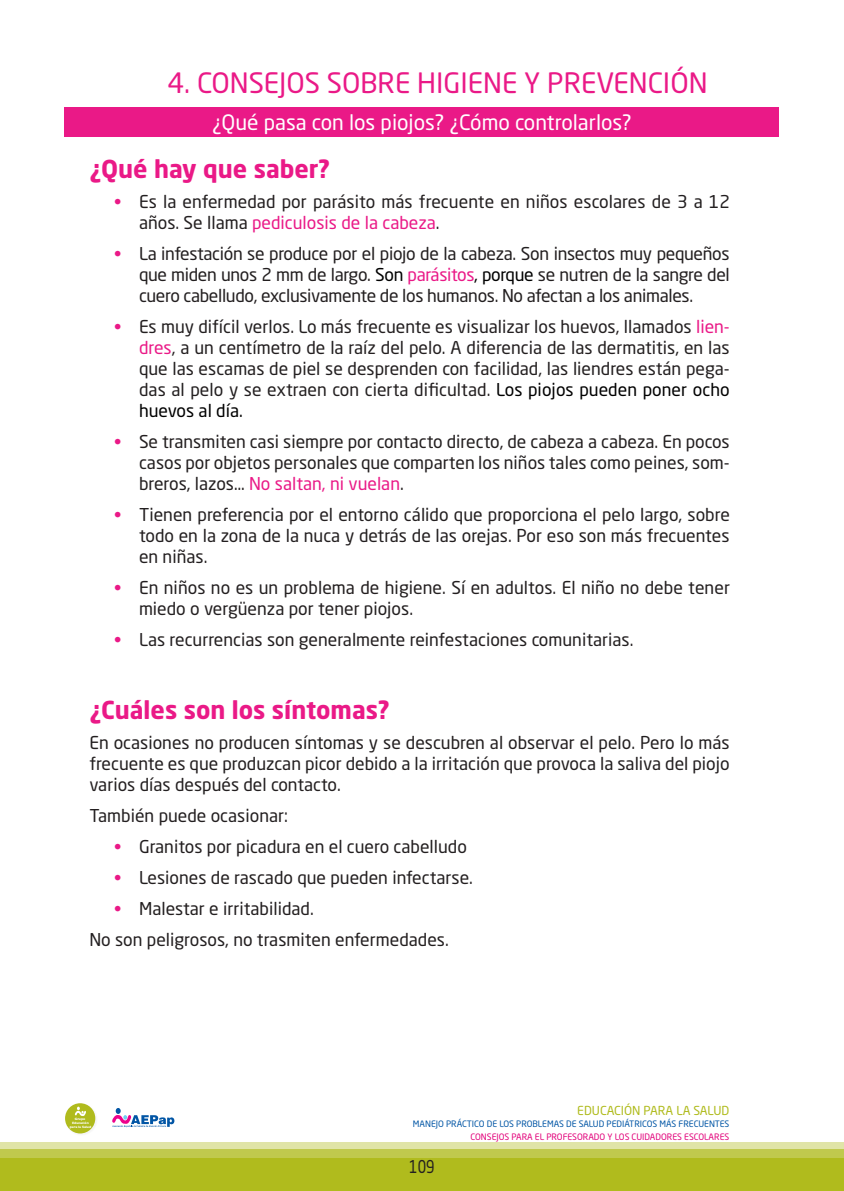
<style>
.page{position:relative;width:844px;height:1191px;background:#fff}
.page>*{position:absolute;margin:0;border:0;box-sizing:border-box;transform-origin:0 0}
.t1{font:27.82px "Neo Sans Std";color:#ea1987}
._00_LADILLO_1_MAGENT{font:700 24.5px "Neo Sans Std";color:#ea1987}
.t2{font:21px "Neo Sans Std";color:#fff}
.List_Paragraph{font:17.5px/21px "Neo Sans Std";color:#231f20;text-align:justify}
.List_Paragraph-2{font:17.5px "Neo Sans Std";color:#231f20;scale:.8 1}
.t3{font:12.25px "Neo Sans Std";color:#b0bb1d}
.t4{font:8.75px "Neo Sans Std";color:#0155a5}
.t5{font:8.75px "Neo Sans Std";color:#e2007a}
.t6{font:700 3.32px/3.9px "Gill Sans";color:#fff;text-align:center}
.s1{color:#ea1987}
.s2{color:#000}
</style>
<div class="page">
<div style="left:0;top:1141px;width:843px;height:50px;background:#e0e4a7"></div>
<div style="left:0;top:1148px;width:843px;height:43px;background:#c0c94d"></div>
<div style="left:0;top:1158px;width:843px;height:33px;background:#b0bb1d"></div>
<svg style="left:112px;top:1108px;width:62px;height:19px"></svg>
<img style="left:65px;top:1103px;width:31px;height:31px">
<div style="left:65px;top:1103px;width:30px;height:30px;background:#b0bb1d;border-radius:50%"></div>
<svg style="left:75px;top:1106px;width:11px;height:10px"></svg>
<div style="left:64px;top:107px;width:715px;height:29px;background:#ea1987"></div>
<p class="t1" style="left:167px;top:66px;width:541px">4. CONSEJOS SOBRE HIGIENE Y PREVENCIÓN</p>
<p class="t2" style="left:212px;top:109px;width:421px">¿Qué pasa con los piojos? ¿Cómo controlarlos?</p>
<p class="_00_LADILLO_1_MAGENT" style="left:89px;top:153px;width:242px">¿Qué hay que saber?</p>
<p class="List_Paragraph" style="left:139px;top:191px;width:592px;text-indent:-25px"><span class="s1">•</span> Es la enfermedad por parásito más frecuente en niños escolares de 3 a 12 años. Se llama <span class="s1">pediculosis de la cabeza</span>.</p>
<p class="List_Paragraph" style="left:139px;top:243px;width:592px;text-indent:-25px"><span class="s1">•</span> La infestación se produce por el piojo de la cabeza. Son insectos muy pequeños que miden unos 2 mm de largo. <span class="s2">Son</span> <span class="s1">parásitos</span><span class="s2">, porque</span> se nutren de la sangre del cuero cabelludo, exclusivamente de los humanos. No afectan a los animales.</p>
<p class="List_Paragraph" style="left:139px;top:316px;width:592px;text-indent:-25px"><span class="s1">•</span> Es muy difícil verlos. Lo más frecuente es visualizar los huevos, llamados <span class="s1">lien&shy;dres</span>, a un centímetro de la raíz del pelo. A diferencia de las dermatitis, en las que las escamas de piel se desprenden con facilidad, las liendres están pega&shy;das al pelo y se extraen con cierta dificultad. <span class="s2">Los piojos pueden poner ocho huevos al día.</span></p>
<p class="List_Paragraph" style="left:139px;top:431px;width:592px;text-indent:-25px"><span class="s1">•</span> Se transmiten casi siempre por contacto directo, de cabeza a cabeza. En pocos casos por objetos personales que comparten los niños tales como peines, som&shy;breros, lazos… <span class="s1">No saltan, ni vuelan</span>.</p>
<p class="List_Paragraph" style="left:139px;top:504px;width:592px;text-indent:-25px"><span class="s1">•</span> Tienen preferencia por el entorno cálido que proporciona el pelo largo, sobre todo en la zona de la nuca y detrás de las orejas. Por eso son más frecuentes en niñas.</p>
<p class="List_Paragraph" style="left:139px;top:577px;width:592px;text-indent:-25px"><span class="s1">•</span> En niños no es un problema de higiene. Sí en adultos. El niño no debe tener miedo o vergüenza por tener piojos.</p>
<p class="List_Paragraph" style="left:114px;top:629px;width:520px"><span class="s1">•</span> Las recurrencias son generalmente reinfestaciones comunitarias.</p>
<p class="_00_LADILLO_1_MAGENT" style="left:89px;top:693px;width:302px">¿Cuáles son los síntomas?</p>
<p class="List_Paragraph" style="left:89px;top:732px;width:641px">En ocasiones no producen síntomas y se descubren al observar el pelo. Pero lo más frecuente es que produzcan picor debido a la irritación que provoca la saliva del piojo varios días después del contacto.</p>
<p class="List_Paragraph" style="left:89px;top:805px;width:200px">También puede ocasionar:</p>
<p class="List_Paragraph" style="left:114px;top:836px;width:354px"><span class="s1">•</span> Granitos por picadura en el cuero cabelludo</p>
<p class="List_Paragraph" style="left:114px;top:867px;width:360px"><span class="s1">•</span> Lesiones de rascado que pueden infectarse.</p>
<p class="List_Paragraph" style="left:114px;top:898px;width:201px"><span class="s1">•</span> Malestar e irritabilidad.</p>
<p class="List_Paragraph" style="left:89px;top:929px;width:361px">No son peligrosos, no trasmiten enfermedades.</p>
<p class="t6" style="left:70px;top:1116px;width:23px">Grupo<br>Educación para la Salud</p>
<p class="t3" style="left:577px;top:1103px;width:153px">EDUCACIÓN PARA LA SALUD</p>
<p class="t4" style="left:413px;top:1118px;width:318px">MANEJO PRÁCTICO DE LOS PROBLEMAS DE SALUD PEDIÁTRICOS MÁS FRECUENTES</p>
<p class="t5" style="left:470px;top:1131px;width:260px">CONSEJOS PARA EL PROFESORADO Y LOS CUIDADORES ESCOLARES</p>
<p class="List_Paragraph-2" style="left:409px;top:1155px;width:33px">109</p>
</div>
